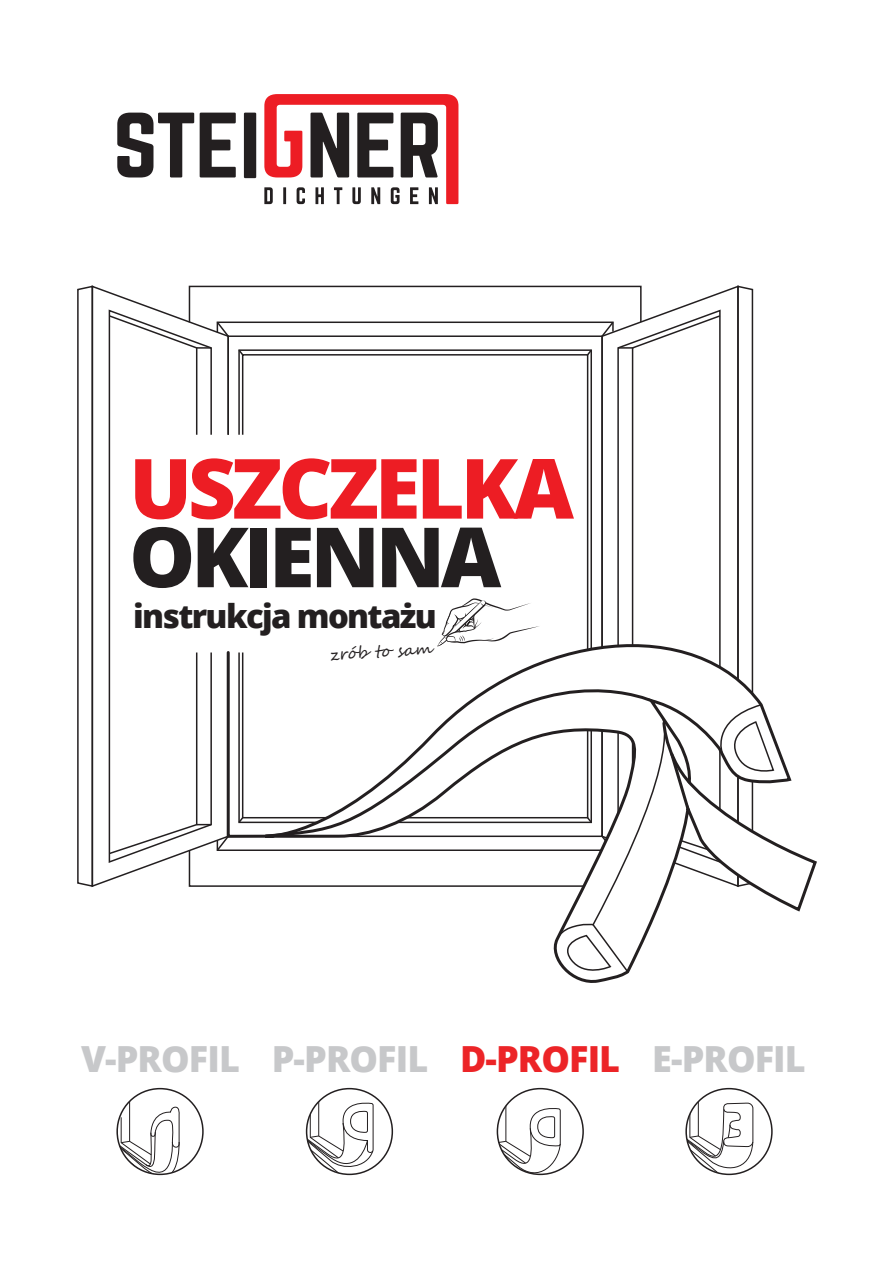
<style>
.page{position:relative;width:893px;height:1263px;background:#fff}
.page>*{position:absolute;margin:0;border:0;box-sizing:border-box;transform-origin:0 0}
.t1{font:800 83.1px "Open Sans";letter-spacing:-.05em;color:#ed1d24}
.t2{font:800 83.1px "Open Sans";letter-spacing:-.05em;color:#231f20}
.t3{font:800 36px "Open Sans";letter-spacing:-.025em;color:#c7c8ca}
.t4{font:800 32.85px "Open Sans";letter-spacing:-.05em;color:#231f20}
.t5{font:16.5px "Segoe Script";color:#231f20}
.s1{color:#ec2427}
</style>
<div class="page">
<svg style="left:117px;top:113px;width:77px;height:64px"></svg>
<svg style="left:200px;top:113px;width:36px;height:64px"></svg>
<div style="left:244px;top:113px;width:12px;height:65px;background:#231f20"></div>
<svg style="left:264px;top:94px;width:194px;height:110px"></svg>
<div style="left:189px;top:286px;width:453px;height:37px;border:2px solid #231f20"></div>
<svg style="left:449px;top:436px;width:140px;height:177px"></svg>
<svg style="left:94px;top:285px;width:136px;height:602px"></svg>
<svg style="left:108px;top:308px;width:105px;height:556px"></svg>
<svg style="left:601px;top:285px;width:108px;height:328px"></svg>
<svg style="left:77px;top:285px;width:17px;height:602px"></svg>
<svg style="left:108px;top:651px;width:122px;height:204px"></svg>
<svg style="left:617px;top:308px;width:92px;height:305px"></svg>
<svg style="left:631px;top:314px;width:78px;height:299px"></svg>
<svg style="left:107px;top:314px;width:526px;height:122px"></svg>
<svg style="left:262px;top:613px;width:555px;height:370px"></svg>
<svg style="left:225px;top:649px;width:429px;height:190px"></svg>
<svg style="left:709px;top:285px;width:66px;height:603px"></svg>
<svg style="left:554px;top:715px;width:138px;height:265px"></svg>
<svg style="left:307px;top:1095px;width:67px;height:79px"></svg>
<div style="left:306px;top:1088px;width:87px;height:87px;border:2px solid #231f20;border-radius:50%"></div>
<svg style="left:688px;top:1095px;width:66px;height:79px"></svg>
<div style="left:685px;top:1088px;width:88px;height:87px;border:2px solid #231f20;border-radius:50%"></div>
<svg style="left:497px;top:1095px;width:64px;height:79px"></svg>
<div style="left:497px;top:1088px;width:87px;height:87px;border:2px solid #231f20;border-radius:50%"></div>
<svg style="left:119px;top:1095px;width:61px;height:79px"></svg>
<div style="left:116px;top:1088px;width:88px;height:87px;border:2px solid #231f20;border-radius:50%"></div>
<h1 class="t1" style="left:129px;top:425px;width:446px">USZCZELKA</h1>
<h1 class="t2" style="left:129px;top:494px;width:374px">OKIENNA</h1>
<p class="t4" style="left:133px;top:591px;width:305px">instrukcja montażu</p>
<p class="t5" style="left:329px;top:640px;width:104px;rotate:-3deg">zrób to sam</p>
<p class="t3" style="left:81px;top:1031px;width:726px">V-PROFIL P-PROFIL <span class="s1">D-PROFIL</span> E-PROFIL</p>
</div>
